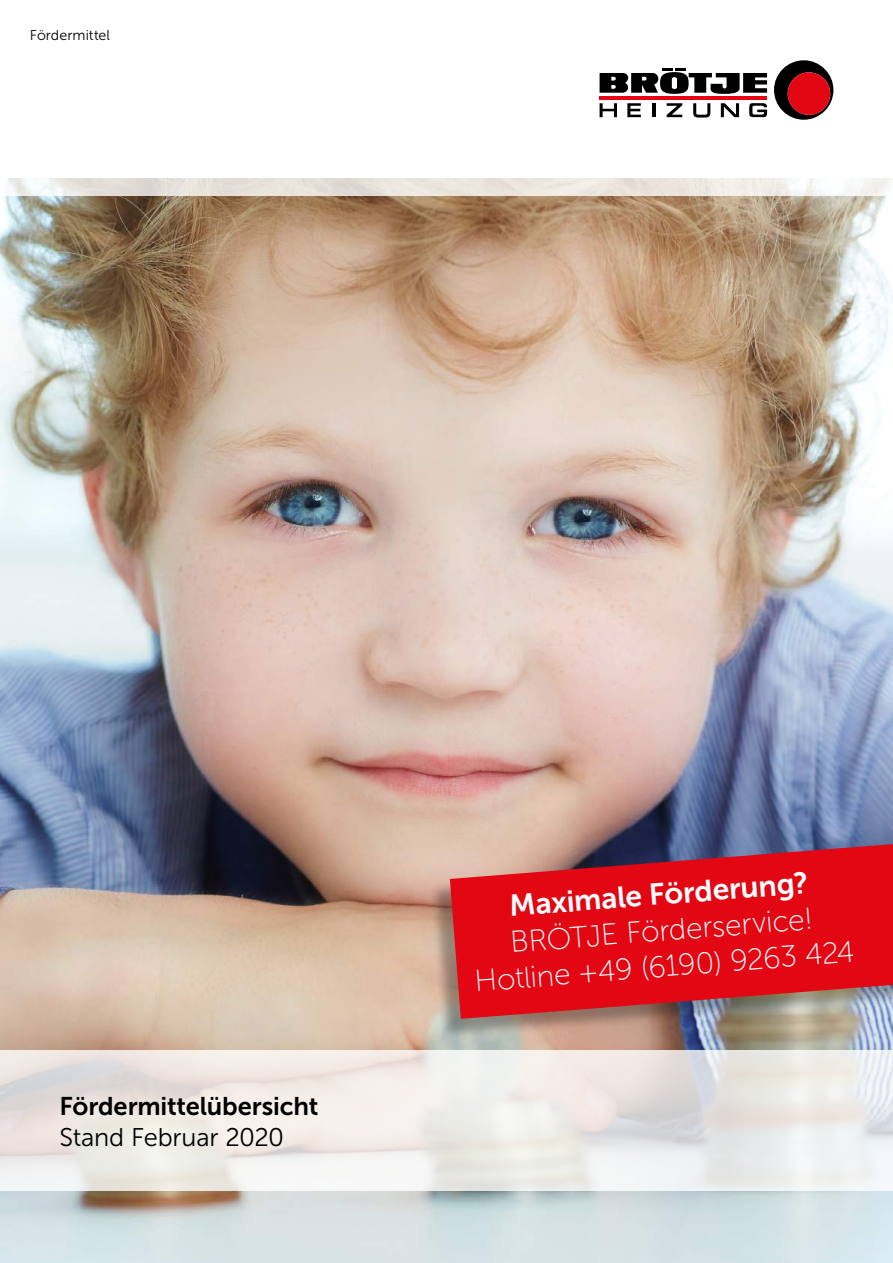
<style>
.page{position:relative;width:893px;height:1263px;background:#fff}
.page>*{position:absolute;margin:0;border:0;box-sizing:border-box;transform-origin:0 0}
.t1{font:30px/35.7px "Museo Sans 100";color:#fff;text-align:center}
.t2{font:30px "Museo Sans 700";color:#fff}
.t3{font:25.5px "Museo Sans 700";letter-spacing:-.005em;color:#000}
.t4{font:25.5px "Museo Sans 300";letter-spacing:-.01em;color:#000}
.t5{font:14.25px "Museo Sans 300";letter-spacing:.005em;color:#000}
</style>
<div class="page">
<img style="left:0;top:196px;width:893px;height:1067px">
<svg style="left:0;top:1050px;width:893px;height:141px;fill:#efebe7"></svg>
<svg style="left:7px;top:178px;width:886px;height:18px;background:#ebe6e1"></svg>
<div style="left:429px;top:845px;width:464px;height:195px;background:#000;opacity:.3"></div>
<svg style="left:450px;top:844px;width:443px;height:175px;background:#d1202a"></svg>
<hr style="left:600px;top:96px;width:167px;height:4px;background:#e30613">
<svg style="left:600px;top:68px;width:167px;height:26px"></svg>
<svg style="left:749px;top:103px;width:18px;height:14px"></svg>
<svg style="left:600px;top:103px;width:17px;height:14px"></svg>
<svg style="left:627px;top:103px;width:14px;height:14px"></svg>
<hr style="left:653px;top:103px;width:3px;height:14px;background:#000">
<svg style="left:667px;top:103px;width:15px;height:14px"></svg>
<svg style="left:693px;top:103px;width:17px;height:15px"></svg>
<svg style="left:721px;top:103px;width:18px;height:14px"></svg>
<svg style="left:774px;top:60px;width:59px;height:60px"></svg>
<div style="left:788px;top:72px;width:42px;height:43px;background:#e30613;border-radius:50%"></div>
<p class="t5" style="left:30px;top:28px;width:82px">Fördermittel</p>
<p class="t3" style="left:60px;top:1092px;width:260px">Fördermittelübersicht</p>
<p class="t4" style="left:60px;top:1123px;width:226px">Stand Februar 2020</p>
<p class="t2" style="left:508px;top:891px;width:301px;rotate:-5deg">Maximale Förderung?</p>
<p class="t1" style="left:470px;top:929px;width:382px;rotate:-5deg">BRÖTJE Förderservice!<br>Hotline +49 (6190) 9263 424</p>
</div>
